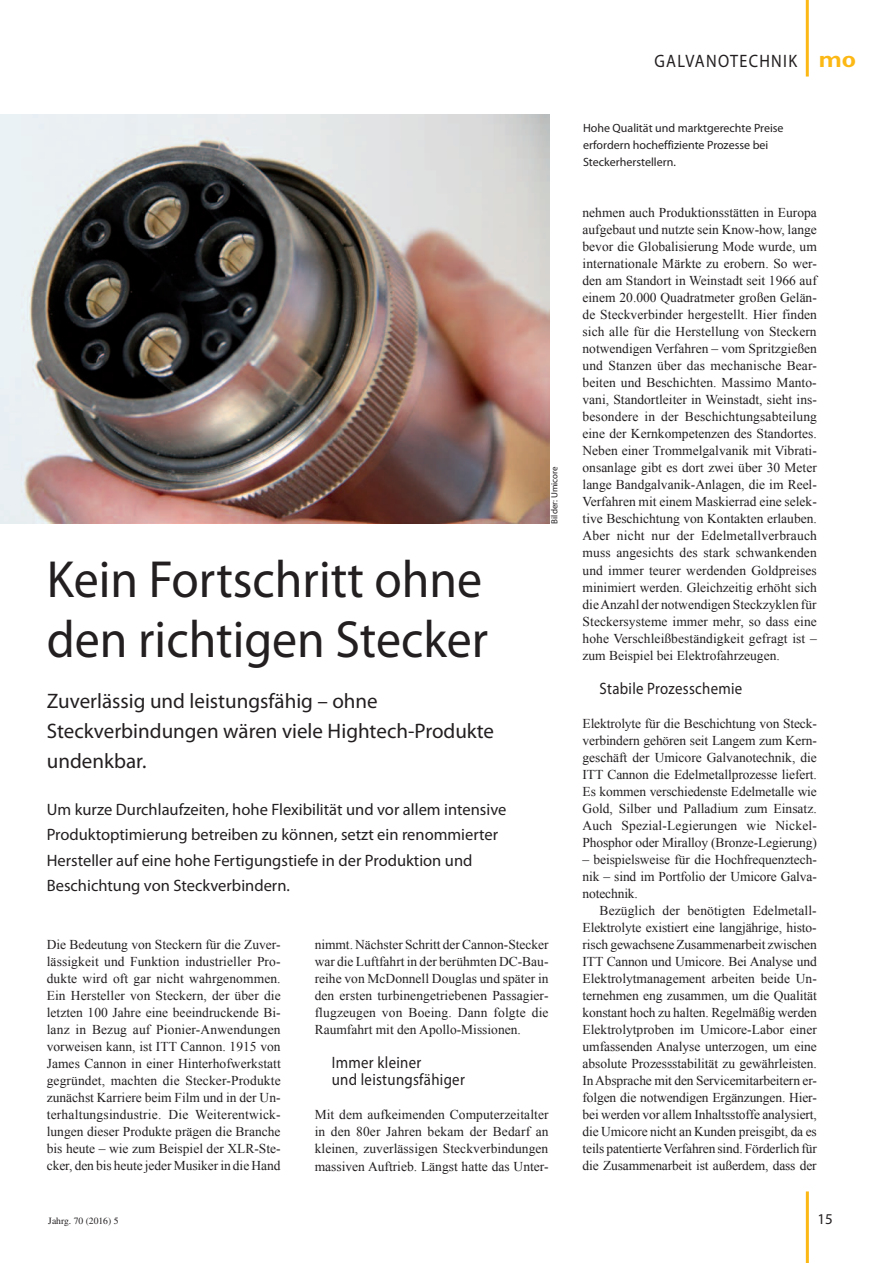
<style>
.page{position:relative;width:893px;height:1263px;background:#fff}
.page>*{position:absolute;margin:0;border:0;box-sizing:border-box;transform-origin:0 0}
.t1{font:52.5px/60px "Myriad Pro";color:#231f20;scale:.95 1}
.t2{font:21px/30px "Myriad Pro";color:#231f20}
.t3{font:18px "Myriad Pro";letter-spacing:.08em;color:#231f20;scale:.9 1}
.t4{font:16.5px/25.5px "Myriad Pro";color:#231f20}
.t5{font:16.5px/17.1px "Myriad Pro";letter-spacing:.02em;color:#231f20;scale:.9 1}
.t6{font:15px "Myriad Pro";color:#231f20}
.t7{font:13.5px/17px "Times New Roman";color:#231f20;text-align:justify}
.t8{font:12px/17.1px "Myriad Pro";color:#231f20}
.t9{font:9.6px "Times";color:#231f20}
.t10{font:9px "Myriad Pro";color:#231f20}
.s1{font-family:"Gill Sans";font-weight:700;font-size:24px;color:#fcb814}
</style>
<div class="page">
<hr style="left:806px;top:1191px;width:3px;height:72px;background:#fcb814">
<hr style="left:806px;top:0;width:3px;height:77px;background:#fcb814">
<img style="left:0;top:114px;width:549px;height:409px">
<h3 class="t3" style="left:654px;top:49px;width:225px">Galvanotechnik <span class="s1">mo</span></h3>
<h1 class="t1" style="left:47px;top:548px;width:466px">Kein Fortschritt ohne den richtigen Stecker</h1>
<h2 class="t2" style="left:47px;top:686px;width:449px">Zuverlässig und leistungsfähig – ohne<br>Steckverbindungen wären viele Hightech-Produkte undenkbar.</h2>
<p class="t4" style="left:47px;top:796px;width:461px">Um kurze Durchlaufzeiten, hohe Flexibilität und vor allem intensive Produktoptimierung betreiben zu können, setzt ein renommierter Hersteller auf eine hohe Fertigungstiefe in der Produktion und Beschichtung von Steckverbindern.</p>
<p class="t10" style="left:549px;top:523px;width:59px;rotate:-90deg">Bilder: Umicore</p>
<p class="t7" style="left:47px;top:936px;width:235px">Die Bedeutung von Steckern für die Zuver&shy;lässigkeit und Funktion industrieller Pro&shy;dukte wird oft gar nicht wahrgenommen.<br>Ein Hersteller von Steckern, der über die letzten 100 Jahre eine beeindruckende Bi&shy;lanz in Bezug auf Pionier-Anwendungen vorweisen kann, ist ITT Cannon. 1915 von James Cannon in einer Hinterhofwerkstatt gegründet, machten die Stecker-Produkte zunächst Karriere beim Film und in der Un&shy;terhaltungsindustrie. Die Weiterentwick&shy;lungen dieser Produkte prägen die Branche bis heute – wie zum Beispiel der XLR-Ste&shy;cker, den bis heute jeder Musiker in die Hand</p>
<p class="t7" style="left:315px;top:936px;width:235px">nimmt. Nächster Schritt der Cannon-Stecker war die Luftfahrt in der berühmten DC-Bau&shy;reihe von McDonnell Douglas und später in den ersten turbinengetriebenen Passagier&shy;flugzeugen von Boeing. Dann folgte die Raumfahrt mit den Apollo-Missionen.</p>
<p class="t5" style="left:332px;top:1054px;width:150px">Immer kleiner<br>und leistungsfähiger</p>
<p class="t7" style="left:315px;top:1106px;width:235px">Mit dem aufkeimenden Computerzeitalter in den 80er Jahren bekam der Bedarf an kleinen, zuverlässigen Steckverbindungen massiven Auftrieb. Längst hatte das Unter-</p>
<p class="t8" style="left:583px;top:119px;width:202px">Hohe Qualität und marktgerechte Preise erfordern hocheffiziente Prozesse bei<br>Steckerherstellern.</p>
<p class="t7" style="left:583px;top:204px;width:236px">nehmen auch Produktionsstätten in Europa aufgebaut und nutzte sein Know-how, lange bevor die Globalisierung Mode wurde, um internationale Märkte zu erobern. So wer&shy;den am Standort in Weinstadt seit 1966 auf einem 20.000 Quadratmeter großen Gelän&shy;de Steckverbinder hergestellt. Hier finden sich alle für die Herstellung von Steckern notwendigen Verfahren – vom Spritzgießen und Stanzen über das mechanische Bear&shy;beiten und Beschichten. Massimo Manto&shy;vani, Standortleiter in Weinstadt, sieht ins&shy;besondere in der Beschichtungsabteilung eine der Kernkompetenzen des Standortes.<br>Neben einer Trommelgalvanik mit Vibrati&shy;onsanlage gibt es dort zwei über 30 Meter lange Bandgalvanik-Anlagen, die im Reel-Verfahren mit einem Maskierrad eine selek&shy;tive Beschichtung von Kontakten erlauben.<br>Aber nicht nur der Edelmetallverbrauch muss angesichts des stark schwankenden und immer teurer werdenden Goldpreises minimiert werden. Gleichzeitig erhöht sich die Anzahl der notwendigen Steckzyklen für Steckersysteme immer mehr, so dass eine hohe Verschleißbeständigkeit gefragt ist – zum Beispiel bei Elektrofahrzeugen.</p>
<p class="t5" style="left:600px;top:679px;width:160px">Stabile Prozesschemie</p>
<p class="t7" style="left:583px;top:715px;width:236px">Elektrolyte für die Beschichtung von Steck&shy;verbindern gehören seit Langem zum Kern&shy;geschäft der Umicore Galvanotechnik, die ITT Cannon die Edelmetallprozesse liefert.<br>Es kommen verschiedenste Edelmetalle wie Gold, Silber und Palladium zum Einsatz.<br>Auch Spezial-Legierungen wie Nickel-Phosphor oder Miralloy (Bronze-Legierung)</p>
<p class="t7" style="left:583px;top:851px;width:236px">– beispielsweise für die Hochfrequenztech&shy;nik – sind im Portfolio der Umicore Galva&shy;notechnik.</p>
<p class="t7" style="left:583px;top:902px;width:236px;text-indent:17px">Bezüglich der benötigten Edelmetall-Elektrolyte existiert eine langjährige, histo&shy;risch gewachsene Zusammenarbeit zwischen ITT Cannon und Umicore. Bei Analyse und Elektrolytmanagement arbeiten beide Un&shy;ternehmen eng zusammen, um die Qualität konstant hoch zu halten. Regelmäßig werden Elektrolytproben im Umicore-Labor einer umfassenden Analyse unterzogen, um eine absolute Prozessstabilität zu gewährleisten.<br>In Absprache mit den Servicemitarbeitern er&shy;folgen die notwendigen Ergänzungen. Hier&shy;bei werden vor allem Inhaltsstoffe analysiert, die Umicore nicht an Kunden preisgibt, da es teils patentierte Verfahren sind. Förderlich für die Zusammenarbeit ist außerdem, dass der</p>
<p class="t9" style="left:48px;top:1215px;width:72px">Jahrg. 70 (2016) 5</p>
<p class="t6" style="left:817px;top:1210px;width:17px">15</p>
</div>
